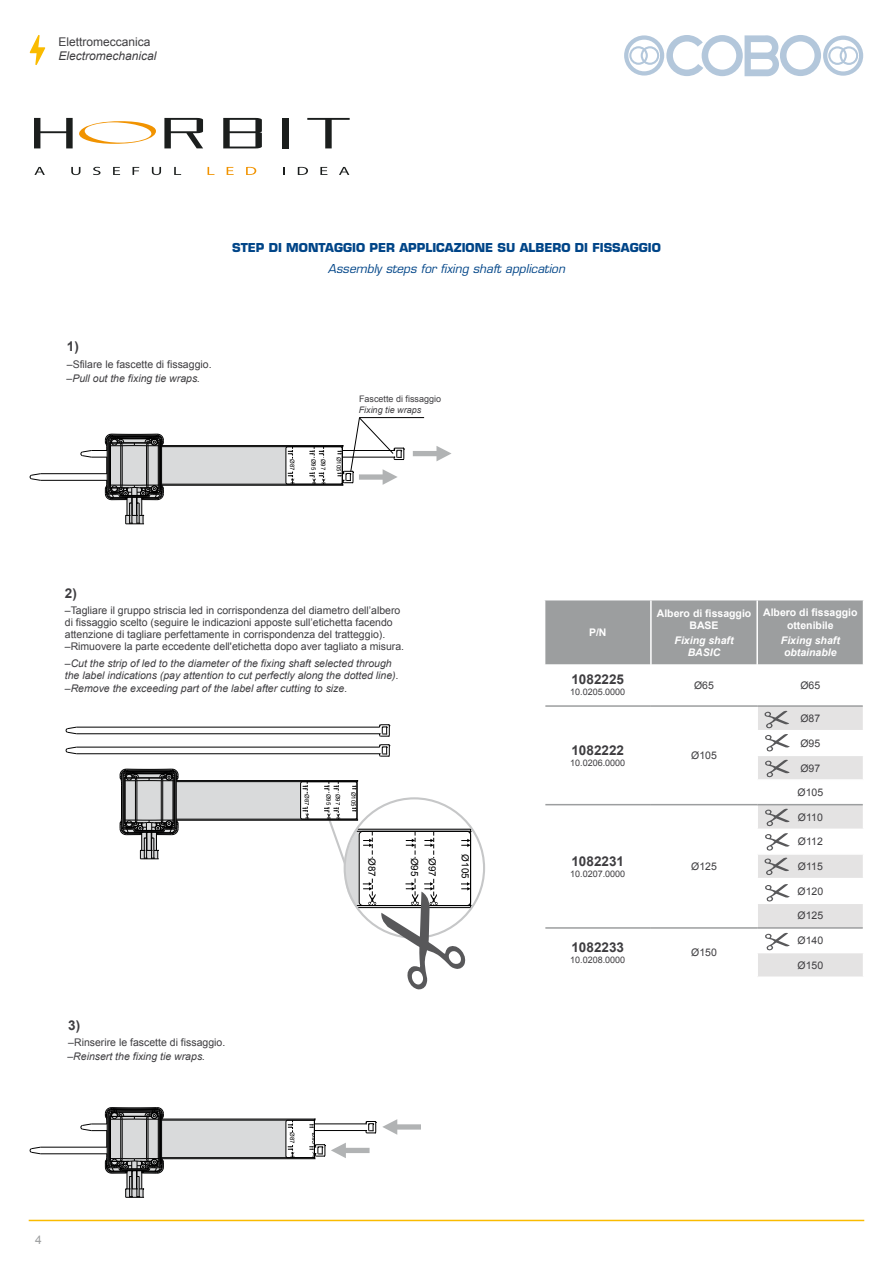
<style>
.page{position:relative;width:893px;height:1263px;background:#fff}
.page>*{position:absolute;margin:0;border:0;box-sizing:border-box;transform-origin:0 0}
.t1{font:700 13.5px "Arial";color:#3e3d40}
.t2{font:700 12px "Eurostile LT Std";color:#004588}
.t3{font:italic 12px "Eurostile LT Std";color:#004588}
.t4{font:italic 12px "Arial";color:#3e3d40}
.t5{font:12px "Arial";color:#3e3d40}
.t6{font:12px "Arial";color:#9c9e9f}
.t7{font:10.5px/12px "Arial";color:#3e3d40}
.t8{font:italic 10.5px/12.6px "Arial";color:#3e3d40}
.t9{font:700 10.5px/12px "Arial";color:#fff;text-align:center}
.t10{font:italic 700 10.5px/12px "Arial";color:#fff;text-align:center}
.t11{font:9.9px "Arial";color:#000}
.t12{font:9px "Arial";color:#3e3d40}
.t13{font:italic 9px "Arial";color:#3e3d40}
.t14{font:6px "Arial";color:#000}
.s1{font-style:italic}
.s2{font-style:normal}
</style>
<div class="page">
<hr style="left:29px;top:1220px;width:835px;height:1px;background:#fabb00">
<svg style="left:624px;top:35px;width:239px;height:41px"></svg>
<svg style="left:30px;top:35px;width:15px;height:30px"></svg>
<svg style="left:34px;top:118px;width:39px;height:30px"></svg>
<svg style="left:79px;top:121px;width:77px;height:23px"></svg>
<svg style="left:164px;top:118px;width:39px;height:30px"></svg>
<svg style="left:223px;top:118px;width:39px;height:30px"></svg>
<div style="left:282px;top:118px;width:6px;height:30px;background:#1b1e1d"></div>
<svg style="left:307px;top:118px;width:43px;height:30px"></svg>
<svg style="left:34px;top:167px;width:11px;height:8px"></svg>
<svg style="left:71px;top:167px;width:9px;height:8px"></svg>
<svg style="left:93px;top:167px;width:8px;height:8px"></svg>
<svg style="left:113px;top:167px;width:7px;height:8px"></svg>
<svg style="left:133px;top:167px;width:6px;height:8px"></svg>
<svg style="left:152px;top:167px;width:9px;height:8px"></svg>
<svg style="left:174px;top:167px;width:7px;height:8px"></svg>
<svg style="left:208px;top:167px;width:6px;height:8px"></svg>
<svg style="left:227px;top:167px;width:7px;height:8px"></svg>
<svg style="left:246px;top:167px;width:10px;height:8px"></svg>
<svg style="left:283px;top:167px;width:2px;height:8px"></svg>
<svg style="left:298px;top:167px;width:10px;height:8px"></svg>
<svg style="left:320px;top:167px;width:7px;height:8px"></svg>
<svg style="left:339px;top:167px;width:10px;height:8px"></svg>
<div style="left:545px;top:600px;width:318px;height:64px;background:#9c9e9f"></div>
<svg style="left:545px;top:805px;width:211px;height:1px"></svg>
<hr style="left:650px;top:600px;width:2px;height:64px;background:#fff">
<hr style="left:756px;top:600px;width:2px;height:64px;background:#fff">
<hr style="left:650px;top:805px;width:2px;height:24px;background:#fff">
<hr style="left:545px;top:804px;width:106px;height:1px;background:#9c9e9f">
<hr style="left:651px;top:804px;width:106px;height:1px;background:#9c9e9f">
<hr style="left:545px;top:927px;width:106px;height:2px;background:#9c9e9f">
<hr style="left:651px;top:927px;width:106px;height:2px;background:#9c9e9f">
<hr style="left:545px;top:705px;width:106px;height:2px;background:#9c9e9f">
<hr style="left:651px;top:705px;width:106px;height:2px;background:#9c9e9f">
<hr style="left:757px;top:705px;width:106px;height:2px;background:#9c9e9f">
<svg style="left:757px;top:706px;width:106px;height:271px"></svg>
<hr style="left:41px;top:480px;width:66px;height:1px;background:#000">
<hr style="left:41px;top:473px;width:66px;height:1px;background:#000">
<svg style="left:30px;top:473px;width:11px;height:8px"></svg>
<svg style="left:80px;top:417px;width:371px;height:108px"></svg>
<hr style="left:77px;top:753px;width:303px;height:1px;background:#000">
<hr style="left:77px;top:733px;width:303px;height:1px;background:#000">
<hr style="left:77px;top:747px;width:303px;height:1px;background:#000">
<hr style="left:77px;top:727px;width:303px;height:1px;background:#000">
<svg style="left:66px;top:747px;width:11px;height:7px"></svg>
<svg style="left:66px;top:727px;width:11px;height:7px"></svg>
<svg style="left:379px;top:744px;width:11px;height:13px"></svg>
<svg style="left:379px;top:724px;width:11px;height:13px"></svg>
<svg style="left:119px;top:769px;width:353px;height:221px"></svg>
<hr style="left:41px;top:1153px;width:66px;height:1px;background:#000">
<hr style="left:41px;top:1147px;width:66px;height:1px;background:#000">
<svg style="left:30px;top:1147px;width:11px;height:7px"></svg>
<svg style="left:80px;top:1107px;width:341px;height:91px"></svg>
<p class="t5" style="left:58px;top:34px;width:94px">Elettromeccanica</p>
<p class="t4" style="left:58px;top:48px;width:100px">Electromechanical</p>
<p class="t2" style="left:232px;top:240px;width:430px">STEP DI MONTAGGIO PER APPLICAZIONE SU ALBERO DI FISSAGGIO</p>
<p class="t3" style="left:328px;top:261px;width:239px">Assembly steps for fixing shaft application</p>
<p class="t1" style="left:67px;top:338px;width:14px">1)</p>
<p class="t7" style="left:67px;top:357px;width:147px;line-height:14.5px">–Sfilare le fascette di fissaggio. –<span class="s1">Pull out the fixing tie wraps.</span></p>
<p class="t14" style="left:296px;top:459px;width:13px;rotate:90deg">Ø87</p>
<p class="t14" style="left:318px;top:459px;width:13px;rotate:90deg">Ø95</p>
<p class="t14" style="left:327px;top:459px;width:13px;rotate:90deg">Ø97</p>
<p class="t14" style="left:343px;top:456px;width:16px;rotate:90deg">Ø105</p>
<p class="t12" style="left:359px;top:393px;width:84px">Fascette di fissaggio</p>
<p class="t13" style="left:359px;top:404px;width:64px">Fixing tie wraps</p>
<p class="t1" style="left:65px;top:584px;width:14px">2)</p>
<p class="t7" style="left:65px;top:605px;width:341px">–Tagliare il gruppo striscia led in corrispondenza del diametro dell’albero di fissaggio scelto (seguire le indicazioni apposte sull’etichetta facendo attenzione di tagliare perfettamente in corrispondenza del tratteggio). –Rimuovere la parte eccedente dell'etichetta dopo aver tagliato a misura.</p>
<p class="t8" style="left:65px;top:657px;width:335px"><span class="s2">–</span>Cut the strip of led to the diameter of the fixing shaft selected through the label indications (pay attention to cut perfectly along the dotted line). <span class="s2">–</span>Remove the exceeding part of the label after cutting to size.</p>
<p class="t14" style="left:311px;top:794px;width:13px;rotate:90deg">Ø87</p>
<p class="t14" style="left:332px;top:794px;width:13px;rotate:90deg">Ø95</p>
<p class="t14" style="left:342px;top:794px;width:13px;rotate:90deg">Ø97</p>
<p class="t14" style="left:358px;top:791px;width:16px;rotate:90deg">Ø105</p>
<p class="t11" style="left:378px;top:858px;width:20px;rotate:90deg">Ø87</p>
<p class="t11" style="left:421px;top:858px;width:20px;rotate:90deg">Ø95</p>
<p class="t11" style="left:439px;top:858px;width:20px;rotate:90deg">Ø97</p>
<p class="t11" style="left:472px;top:854px;width:26px;rotate:90deg">Ø105</p>
<p class="t1" style="left:68px;top:1016px;width:14px">3)</p>
<p class="t7" style="left:67px;top:1035px;width:159px;line-height:14.2px">–Rinserire le fascette di fissaggio. –<span class="s1">Reinsert the fixing tie wraps.</span></p>
<p class="t6" style="left:35px;top:1232px;width:8px">4</p>
<p class="t14" style="left:296px;top:1132px;width:13px;rotate:90deg">Ø87</p>
<p class="t9" style="left:589px;top:627px;width:19px">P/N</p>
<p class="t1" style="left:571px;top:670px;width:54px">1082225</p>
<p class="t12" style="left:570px;top:686px;width:57px">10.0205.0000</p>
<p class="t1" style="left:571px;top:741px;width:54px">1082222</p>
<p class="t12" style="left:570px;top:757px;width:57px">10.0206.0000</p>
<p class="t1" style="left:571px;top:852px;width:54px">1082231</p>
<p class="t12" style="left:570px;top:867px;width:57px">10.0207.0000</p>
<p class="t1" style="left:571px;top:938px;width:54px">1082233</p>
<p class="t12" style="left:570px;top:954px;width:57px">10.0208.0000</p>
<p class="t9" style="left:657px;top:607px;width:96px">Albero di fissaggio<br>BASE</p>
<p class="t10" style="left:675px;top:634px;width:60px">Fixing shaft<br>BASIC</p>
<p class="t9" style="left:763px;top:606px;width:96px;line-height:12.6px">Albero di fissaggio ottenibile</p>
<p class="t10" style="left:781px;top:634px;width:60px;line-height:12.6px">Fixing shaft obtainable</p>
<p class="t7" style="left:694px;top:679px;width:21px">Ø65</p>
<p class="t7" style="left:800px;top:679px;width:21px">Ø65</p>
<p class="t7" style="left:691px;top:750px;width:27px">Ø105</p>
<p class="t7" style="left:691px;top:860px;width:27px">Ø125</p>
<p class="t7" style="left:691px;top:947px;width:27px">Ø150</p>
<p class="t7" style="left:800px;top:713px;width:21px">Ø87</p>
<p class="t7" style="left:800px;top:737px;width:21px">Ø95</p>
<p class="t7" style="left:800px;top:762px;width:21px">Ø97</p>
<p class="t7" style="left:797px;top:786px;width:27px">Ø105</p>
<p class="t7" style="left:798px;top:811px;width:26px">Ø110</p>
<p class="t7" style="left:798px;top:836px;width:26px">Ø112</p>
<p class="t7" style="left:798px;top:860px;width:26px">Ø115</p>
<p class="t7" style="left:797px;top:885px;width:27px">Ø120</p>
<p class="t7" style="left:797px;top:910px;width:27px">Ø125</p>
<p class="t7" style="left:797px;top:934px;width:27px">Ø140</p>
<p class="t7" style="left:797px;top:959px;width:27px">Ø150</p>
</div>
